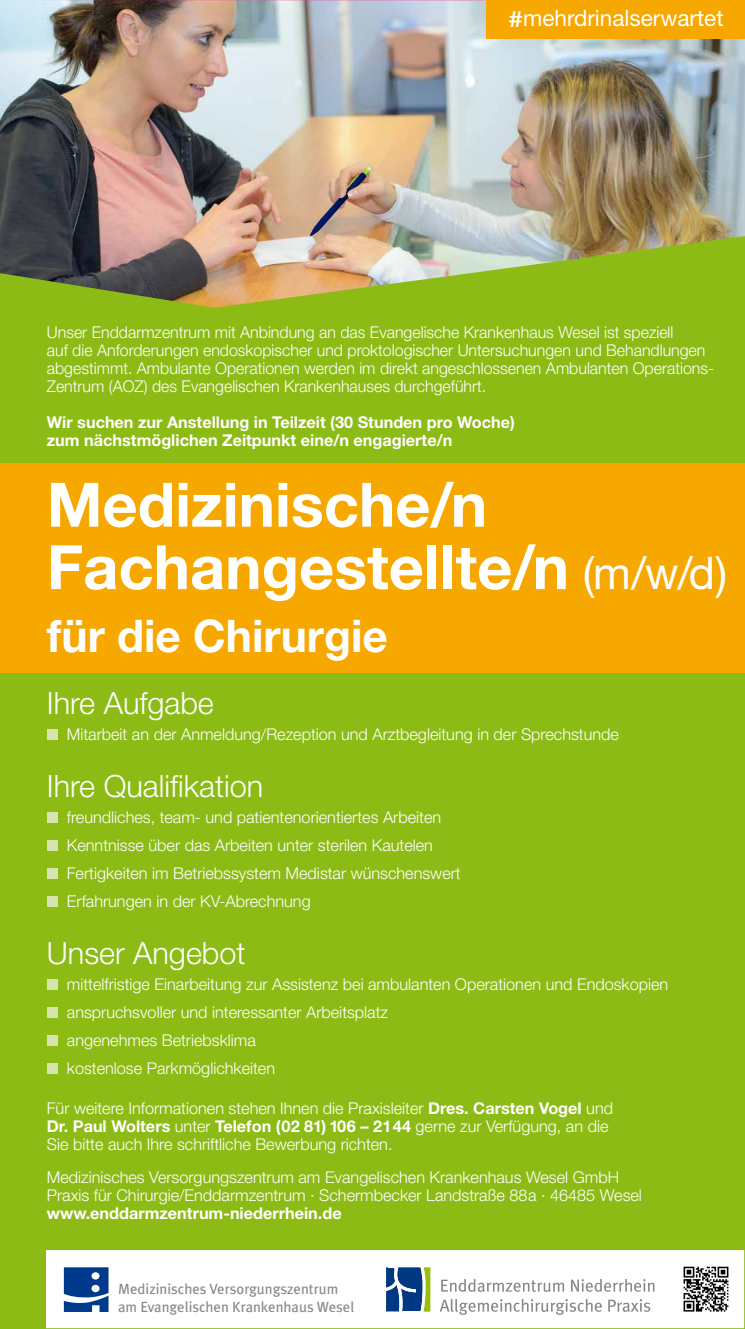
<style>
.page{position:relative;width:745px;height:1329px;background:#fff}
.page>*{position:absolute;margin:0;border:0;box-sizing:border-box;transform-origin:0 0}
.t1{font:700 61.25px/62.5px "Helvetica Neue";color:#fff}
.t2{font:700 45px "Helvetica Neue";color:#fff}
.t3{font:300 30.62px "Helvetica Neue";color:#fff}
.t4{font:22.5px "Helvetica Neue";color:#fff}
.t5{font:300 16.25px/18px "Helvetica Neue";color:#fff}
.t6{font:700 16.25px/18px "Helvetica Neue";color:#fff}
.t7{font:14.75px/17.6px "Meta Plus";color:#87888a}
.s1{font-weight:500}
.s2{font-weight:400;font-size:45px}
.s3{font-weight:700}
</style>
<div class="page">
<img style="left:0;top:0;width:744px;height:236px">
<div style="left:0;top:236px;width:744px;height:1091px;background:#8cbb15"></div>
<div style="left:47px;top:1250px;width:697px;height:79px;background:#fff"></div>
<div style="left:486px;top:0;width:258px;height:39px;background:#f7a800"></div>
<svg style="left:64px;top:1267px;width:44px;height:45px;background:#305fa1"></svg>
<svg style="left:441px;top:1279px;width:122px;height:13px"></svg>
<svg style="left:571px;top:1279px;width:83px;height:13px"></svg>
<svg style="left:439px;top:1299px;width:162px;height:16px"></svg>
<svg style="left:608px;top:1299px;width:42px;height:13px"></svg>
<svg style="left:386px;top:1267px;width:44px;height:44px"></svg>
<img style="left:683px;top:1266px;width:46px;height:46px">
<img style="left:310px;top:173px;width:56px;height:63px">
<div style="left:0;top:463px;width:744px;height:210px;background:#f7a800"></div>
<div style="left:47px;top:729px;width:10px;height:11px;background:#d6e4af"></div>
<div style="left:47px;top:812px;width:10px;height:11px;background:#d6e4af"></div>
<div style="left:47px;top:840px;width:10px;height:11px;background:#d6e4af"></div>
<div style="left:47px;top:868px;width:10px;height:11px;background:#d6e4af"></div>
<div style="left:47px;top:896px;width:10px;height:11px;background:#d6e4af"></div>
<div style="left:47px;top:979px;width:10px;height:11px;background:#d6e4af"></div>
<div style="left:47px;top:1007px;width:10px;height:11px;background:#d6e4af"></div>
<div style="left:47px;top:1035px;width:10px;height:11px;background:#d6e4af"></div>
<div style="left:47px;top:1063px;width:10px;height:11px;background:#d6e4af"></div>
<h3 class="t4" style="left:508px;top:5px;width:217px"><span class="s1">#</span>mehrdrinalserwartet</h3>
<p class="t5" style="left:47px;top:323px;width:668px">Unser Enddarmzentrum mit Anbindung an das Evangelische Krankenhaus Wesel ist speziell<br>auf die Anforderungen endoskopischer und proktologischer Untersuchungen und Behandlungen abgestimmt. Ambulante Operationen werden im direkt angeschlossenen Ambulanten Operations-Zentrum (AOZ) des Evangelischen Krankenhauses durchgeführt.</p>
<p class="t6" style="left:47px;top:413px;width:469px">Wir suchen zur Anstellung in Teilzeit (30 Stunden pro Woche) zum nächstmöglichen Zeitpunkt eine/n engagierte/n</p>
<h1 class="t1" style="left:47px;top:472px;width:681px">Medizinische/n<br>Fachangestellte/n <span class="s2">(m/w/d)</span></h1>
<h2 class="t2" style="left:47px;top:608px;width:342px">für die Chirurgie</h2>
<h3 class="t3" style="left:47px;top:684px;width:168px">Ihre Aufgabe</h3>
<p class="t5" style="left:67px;top:724px;width:553px">Mitarbeit an der Anmeldung/Rezeption und Arztbegleitung in der Sprechstunde</p>
<h3 class="t3" style="left:47px;top:767px;width:218px">Ihre Qualifikation</h3>
<p class="t5" style="left:67px;top:802px;width:395px;line-height:28px">freundliches, team- und patientenorientiertes Arbeiten Kenntnisse über das Arbeiten unter sterilen Kautelen Fertigkeiten im Betriebssystem Medistar wünschenswert Erfahrungen in der KV-Abrechnung</p>
<h3 class="t3" style="left:47px;top:934px;width:200px">Unser Angebot</h3>
<p class="t5" style="left:67px;top:969px;width:602px;line-height:28px">mittelfristige Einarbeitung zur Assistenz bei ambulanten Operationen und Endoskopien anspruchsvoller und interessanter Arbeitsplatz<br>angenehmes Betriebsklima<br>kostenlose Parkmöglichkeiten</p>
<p class="t5" style="left:47px;top:1099px;width:567px">Für weitere Informationen stehen Ihnen die Praxisleiter <span class="s3">Dres. Carsten Vogel</span> und<br><span class="s3">Dr. Paul Wolters</span> unter <span class="s3">Telefon (02 81) 106 – 2144</span> gerne zur Verfügung, an die<br>Sie bitte auch Ihre schriftliche Bewerbung richten.</p>
<p class="t5" style="left:47px;top:1168px;width:596px">Medizinisches Versorgungszentrum am Evangelischen Krankenhaus Wesel GmbH<br>Praxis für Chirurgie/Enddarmzentrum · Schermbecker Landstraße 88a · 46485 Wesel</p>
<p class="t6" style="left:47px;top:1204px;width:296px">www.enddarmzentrum-niederrhein.de</p>
<p class="t7" style="left:118px;top:1280px;width:237px">Medizinisches Versorgungszentrum am Evangelischen Krankenhaus Wesel</p>
</div>
